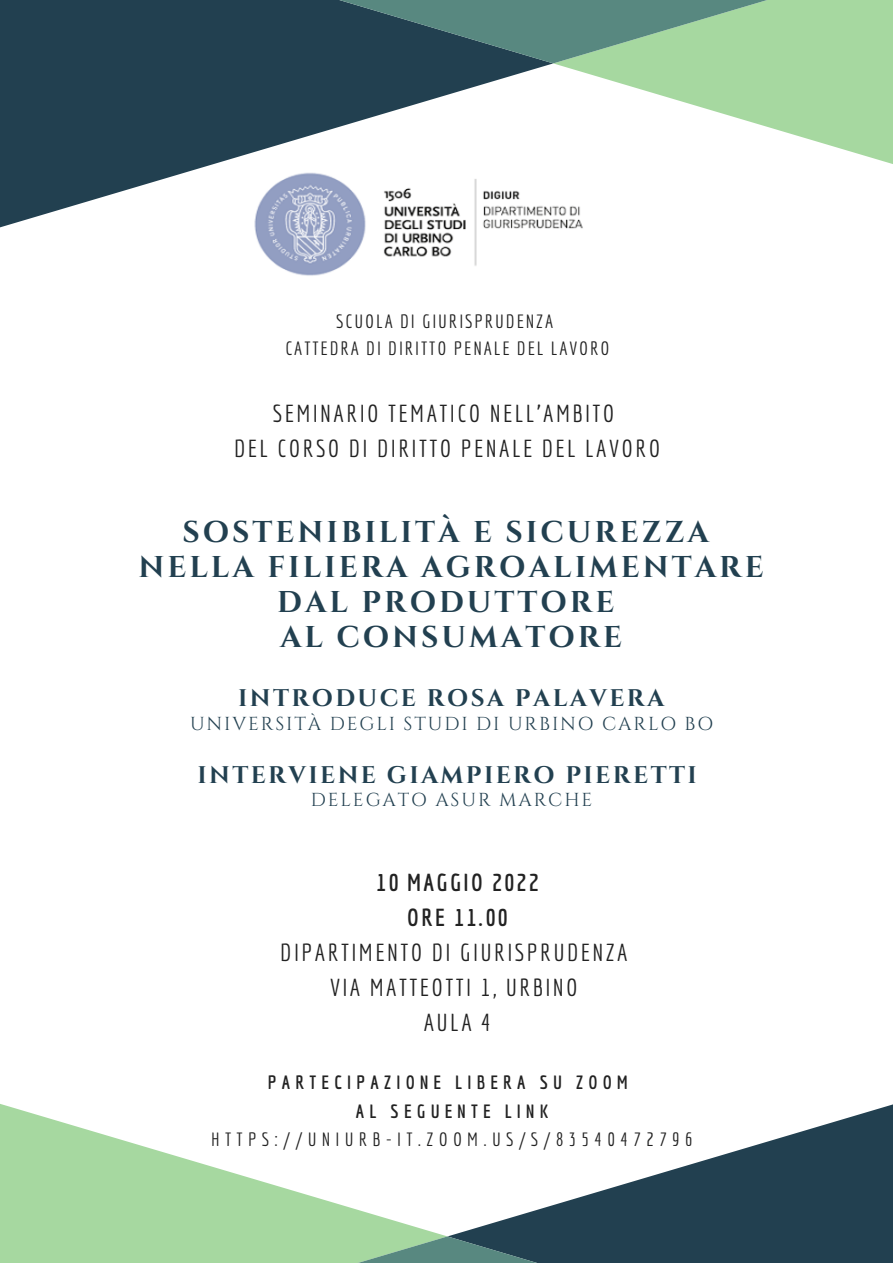
<style>
.page{position:relative;width:893px;height:1263px;background:#fff}
.page>*{position:absolute;margin:0;border:0;box-sizing:border-box;transform-origin:0 0}
.t1{font:700 30px "Cinzel";letter-spacing:.1em;color:#224050}
.t2{font:24px "Economica";letter-spacing:.1em;color:#222}
.t3{font:700 24px "Cinzel";letter-spacing:.1em;color:#224050}
.t4{font:700 24px "Economica";letter-spacing:.1em;color:#222}
.t5{font:18.75px "Economica";letter-spacing:.1em;color:#222}
.t6{font:18.75px "Cinzel";letter-spacing:.1em;color:#224050}
.t7{font:700 18.75px "Economica";letter-spacing:.28em;color:#222}
.t8{font:18.75px "Economica";letter-spacing:.28em;color:#222}
</style>
<div class="page">
<svg style="left:0;top:0;width:553px;height:228px;fill:#224050"></svg>
<svg style="left:553px;top:0;width:340px;height:164px;fill:#a6d8a0"></svg>
<svg style="left:339px;top:0;width:428px;height:63px;background:#5e8a7c"></svg>
<svg style="left:449px;top:1104px;width:444px;height:159px;fill:#224050"></svg>
<svg style="left:0;top:1104px;width:446px;height:159px;fill:#a6d8a0"></svg>
<svg style="left:232px;top:1236px;width:430px;height:27px;background:#628b7a"></svg>
<img style="left:248px;top:161px;width:423px;height:115px">
<p class="t5" style="left:336px;top:310px;width:218px">SCUOLA DI GIURISPRUDENZA</p>
<p class="t5" style="left:285px;top:337px;width:326px">CATTEDRA DI DIRITTO PENALE DEL LAVORO</p>
<p class="t2" style="left:273px;top:399px;width:343px">SEMINARIO TEMATICO NELL’AMBITO</p>
<p class="t2" style="left:234px;top:434px;width:428px">DEL CORSO DI DIRITTO PENALE DEL LAVORO</p>
<p class="t1" style="left:182px;top:513px;width:528px">SOSTENIBILITÀ E SICUREZZA</p>
<p class="t1" style="left:138px;top:548px;width:626px">NELLA FILIERA AGROALIMENTARE</p>
<p class="t1" style="left:277px;top:583px;width:338px">DAL PRODUTTORE</p>
<p class="t1" style="left:280px;top:618px;width:343px">AL CONSUMATORE</p>
<p class="t3" style="left:238px;top:683px;width:427px">INTRODUCE ROSA PALAVERA</p>
<p class="t6" style="left:190px;top:711px;width:525px">UNIVERSITÀ DEGLI STUDI DI URBINO CARLO BO</p>
<p class="t3" style="left:197px;top:759px;width:501px">INTERVIENE GIAMPIERO PIERETTI</p>
<p class="t6" style="left:311px;top:788px;width:283px">DELEGATO ASUR MARCHE</p>
<p class="t4" style="left:376px;top:868px;width:164px">10 MAGGIO 2022</p>
<p class="t4" style="left:407px;top:903px;width:102px">ORE 11.00</p>
<p class="t2" style="left:280px;top:938px;width:349px">DIPARTIMENTO DI GIURISPRUDENZA</p>
<p class="t2" style="left:330px;top:973px;width:249px">VIA MATTEOTTI 1, URBINO</p>
<p class="t2" style="left:424px;top:1008px;width:69px">AULA 4</p>
<p class="t7" style="left:268px;top:1071px;width:361px">PARTECIPAZIONE LIBERA SU ZOOM</p>
<p class="t7" style="left:356px;top:1100px;width:194px">AL SEGUENTE LINK</p>
<p class="t8" style="left:211px;top:1128px;width:483px">HTTPS://UNIURB-IT.ZOOM.US/S/83540472796</p>
</div>
